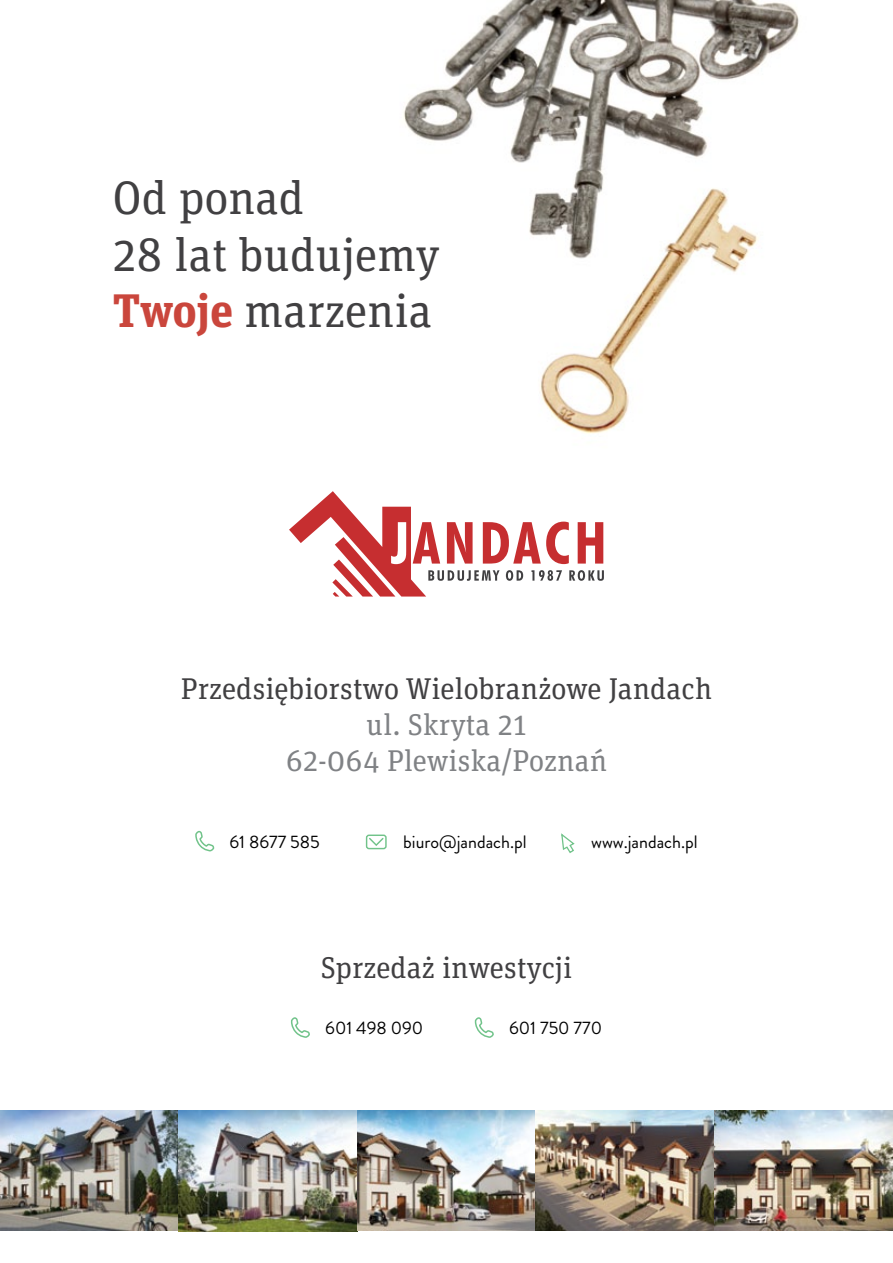
<style>
.page{position:relative;width:893px;height:1263px;background:#fff}
.page>*{position:absolute;margin:0;border:0;box-sizing:border-box;transform-origin:0 0}
.t1{font:46.95px/56.2px "Unit Slab Pro";color:#414042}
.t2{font:30px "Unit Slab Pro";color:#414042}
.t3{font:30px/36px "Unit Slab Pro";color:#808285;text-align:center}
.t4{font:18px "Brandon Grotesque";color:#000}
.s1{font-weight:700;color:#ca463c}
</style>
<div class="page">
<img style="left:403px;top:0;width:396px;height:434px">
<svg style="left:290px;top:1017px;width:20px;height:21px"></svg>
<svg style="left:474px;top:1017px;width:20px;height:21px"></svg>
<svg style="left:195px;top:830px;width:20px;height:22px"></svg>
<svg style="left:365px;top:834px;width:22px;height:16px"></svg>
<svg style="left:561px;top:833px;width:14px;height:20px"></svg>
<img style="left:0;top:1111px;width:893px;height:120px">
<svg style="left:289px;top:491px;width:315px;height:105px"></svg>
<h1 class="t1" style="left:113px;top:169px;width:328px">Od ponad<br>28 lat budujemy<br><span class="s1">Twoje</span> marzenia</h1>
<h2 class="t2" style="left:181px;top:668px;width:533px">Przedsiębiorstwo Wielobranżowe Jandach</h2>
<h2 class="t3" style="left:286px;top:706px;width:323px">ul. Skryta 21<br>62-064 Plewiska/Poznań</h2>
<p class="t4" style="left:230px;top:830px;width:92px">61 8677 585</p>
<p class="t4" style="left:403px;top:830px;width:125px">biuro@jandach.pl</p>
<p class="t4" style="left:591px;top:830px;width:108px">www.jandach.pl</p>
<h2 class="t2" style="left:321px;top:947px;width:253px">Sprzedaż inwestycji</h2>
<p class="t4" style="left:325px;top:1015px;width:100px">601 498 090</p>
<p class="t4" style="left:509px;top:1015px;width:94px">601 750 770</p>
</div>
